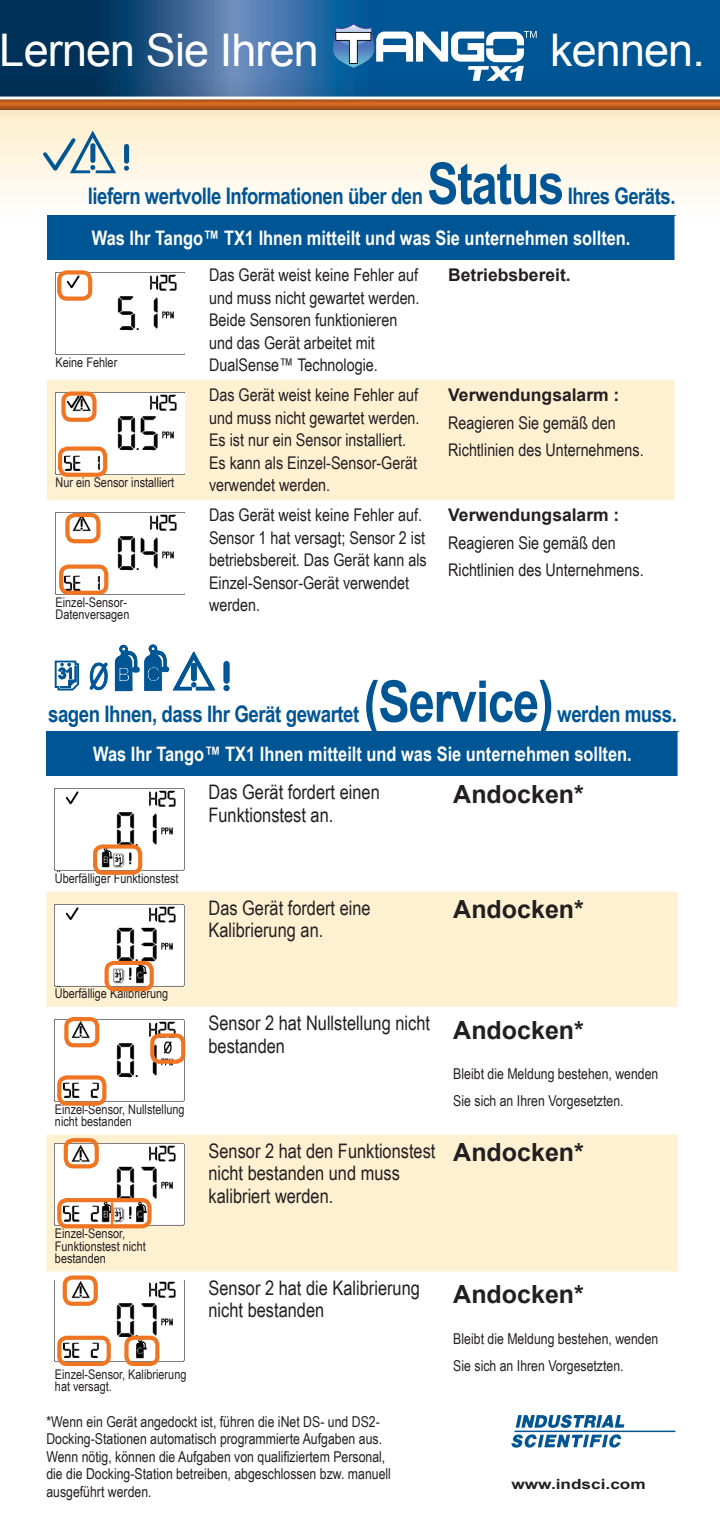
<style>
.page{position:relative;width:720px;height:1530px;background:#fff}
.page>*{position:absolute;margin:0;border:0;box-sizing:border-box;transform-origin:0 0}
.t1{font:700 57.5px "Arial Narrow";letter-spacing:-.02em;color:#005595}
.t2{font:45px "Arial";letter-spacing:-.02em;color:#fff}
.t3{font:700 25px "Arial";color:#231f20}
.t4{font:700 22.75px "Arial Narrow";letter-spacing:-.02em;color:#005595}
.t5{font:20px/22.5px "Arial Narrow";color:#231f20}
.t6{font:700 20px "Arial Narrow";color:#fff}
.t7{font:17.5px/22.5px "Arial Narrow";color:#231f20}
.t8{font:700 17.5px "Arial";color:#231f20}
.t9{font:15px/17.5px "Arial Narrow";color:#231f20}
.t10{font:700 14.25px "Arial Narrow";color:#231f20;scale:1.49 1}
.t11{font:13.25px/12.2px "Arial Narrow";color:#231f20}
.s1{font-family:"Arial";font-weight:700}
</style>
<div class="page">
<svg style="left:0;top:120px;width:720px;height:96px"></svg>
<div style="left:0;top:0;width:720px;height:120px;background:#231f20;opacity:.75"></div>
<svg style="left:0;top:0;width:720px;height:99px;background:#1d5a8e"></svg>
<svg style="left:332px;top:23px;width:205px;height:58px"></svg>
<svg style="left:43px;top:131px;width:73px;height:42px;background:#c3cfcc"></svg>
<svg style="left:124px;top:144px;width:5px;height:27px"></svg>
<div style="left:47px;top:216px;width:628px;height:44px;background:#005595"></div>
<div style="left:47px;top:380px;width:628px;height:120px;background:#fef1d2"></div>
<img style="left:55px;top:273px;width:130px;height:82px">
<img style="left:55px;top:392px;width:130px;height:82px">
<img style="left:55px;top:512px;width:130px;height:82px">
<div style="left:57px;top:270px;width:35px;height:31px;border:4px solid #f07523;border-radius:8px"></div>
<div style="left:61px;top:392px;width:36px;height:30px;border:4px solid #f07523;border-radius:8px"></div>
<div style="left:58px;top:446px;width:49px;height:31px;border:4px solid #f07523;border-radius:8px"></div>
<div style="left:65px;top:513px;width:35px;height:30px;border:4px solid #f07523;border-radius:8px"></div>
<div style="left:59px;top:565px;width:49px;height:30px;border:4px solid #f07523;border-radius:8px"></div>
<div style="left:224px;top:662px;width:5px;height:21px;background:#005595;border-radius:3px"></div>
<div style="left:223px;top:661px;width:7px;height:23px;border:1px solid #005595;border-radius:3px"></div>
<div style="left:223px;top:685px;width:7px;height:6px;border:1px solid #005595;border-radius:50%"></div>
<svg style="left:55px;top:661px;width:24px;height:29px"></svg>
<svg style="left:89px;top:662px;width:19px;height:29px"></svg>
<svg style="left:115px;top:644px;width:101px;height:47px"></svg>
<svg style="left:516px;top:1415px;width:108px;height:13px"></svg>
<hr style="left:514px;top:1431px;width:162px;height:1px;background:#005595">
<svg style="left:511px;top:1434px;width:110px;height:14px"></svg>
<div style="left:46px;top:732px;width:633px;height:44px;background:#005595"></div>
<svg style="left:46px;top:892px;width:632px;height:380px;fill:#fef1d2"></svg>
<hr style="left:678px;top:732px;width:1px;height:44px;background:#fff">
<img style="left:55px;top:789px;width:129px;height:82px">
<img style="left:55px;top:904px;width:129px;height:82px">
<img style="left:55px;top:1019px;width:129px;height:82px">
<img style="left:55px;top:1143px;width:130px;height:82px">
<img style="left:55px;top:1280px;width:130px;height:82px">
<div style="left:64px;top:1017px;width:35px;height:30px;border:4px solid #f07523;border-radius:8px"></div>
<div style="left:93px;top:844px;width:49px;height:31px;border:4px solid #f07523;border-radius:8px"></div>
<div style="left:105px;top:961px;width:49px;height:30px;border:4px solid #f07523;border-radius:8px"></div>
<div style="left:57px;top:1075px;width:49px;height:31px;border:4px solid #f07523;border-radius:8px"></div>
<div style="left:150px;top:1033px;width:35px;height:31px;border:4px solid #f07523;border-radius:8px"></div>
<div style="left:64px;top:1138px;width:35px;height:30px;border:4px solid #f07523;border-radius:8px"></div>
<div style="left:57px;top:1336px;width:54px;height:30px;border:4px solid #f07523;border-radius:8px"></div>
<div style="left:63px;top:1275px;width:35px;height:31px;border:4px solid #f07523;border-radius:8px"></div>
<div style="left:124px;top:1336px;width:35px;height:30px;border:4px solid #f07523;border-radius:8px"></div>
<div style="left:57px;top:1198px;width:95px;height:30px;border:4px solid #f07523;border-radius:8px"></div>
<hr style="left:111px;top:1202px;width:2px;height:23px;background:#f07523">
<p class="t2" style="left:0;top:21px;width:321px">Lernen Sie Ihren</p>
<p class="t2" style="left:550px;top:21px;width:156px">kennen.</p>
<p class="t1" style="left:427px;top:140px;width:138px">Status</p>
<p class="t4" style="left:88px;top:179px;width:337px">liefern wertvolle Informationen über den</p>
<p class="t4" style="left:568px;top:179px;width:109px">Ihres Geräts.</p>
<p class="t6" style="left:92px;top:223px;width:540px">Was Ihr Tango™ TX1 Ihnen mitteilt und was Sie unternehmen sollten.</p>
<p class="t11" style="left:55px;top:356px;width:63px">Keine Fehler</p>
<p class="t11" style="left:55px;top:476px;width:120px">Nur ein Sensor installiert</p>
<p class="t11" style="left:55px;top:595px;width:75px">Einzel-Sensor-<br>Datenversagen</p>
<p class="t7" style="left:209px;top:263px;width:212px">Das Gerät weist keine Fehler auf und muss nicht gewartet werden.<br>Beide Sensoren funktionieren und das Gerät arbeitet mit<br>DualSense™ Technologie.</p>
<p class="t8" style="left:448px;top:264px;width:124px">Betriebsbereit.</p>
<p class="t7" style="left:209px;top:383px;width:212px">Das Gerät weist keine Fehler auf und muss nicht gewartet werden.<br>Es ist nur ein Sensor installiert.<br>Es kann als Einzel-Sensor-Gerät verwendet werden.</p>
<p class="t7" style="left:448px;top:381px;width:197px;line-height:27.5px"><span class="s1">Verwendungsalarm :<br></span>Reagieren Sie gemäß den<br>Richtlinien des Unternehmens.</p>
<p class="t7" style="left:209px;top:503px;width:219px">Das Gerät weist keine Fehler auf.<br>Sensor 1 hat versagt; Sensor 2 ist betriebsbereit. Das Gerät kann als<br>Einzel-Sensor-Gerät verwendet werden.</p>
<p class="t7" style="left:448px;top:501px;width:197px;line-height:27.5px"><span class="s1">Verwendungsalarm :<br></span>Reagieren Sie gemäß den<br>Richtlinien des Unternehmens.</p>
<p class="t1" style="left:364px;top:658px;width:191px">(Service)</p>
<p class="t4" style="left:48px;top:697px;width:313px">sagen Ihnen, dass Ihr Gerät gewartet</p>
<p class="t4" style="left:557px;top:697px;width:121px">werden muss.</p>
<p class="t6" style="left:93px;top:739px;width:540px">Was Ihr Tango™ TX1 Ihnen mitteilt und was Sie unternehmen sollten.</p>
<p class="t11" style="left:55px;top:872px;width:125px">Überfälliger Funktionstest</p>
<p class="t11" style="left:55px;top:987px;width:115px">Überfällige Kalibrierung</p>
<p class="t11" style="left:55px;top:1102px;width:131px">Einzel-Sensor, Nullstellung nicht bestanden</p>
<p class="t11" style="left:55px;top:1227px;width:92px">Einzel-Sensor,<br>Funktionstest nicht bestanden</p>
<p class="t11" style="left:55px;top:1368px;width:133px">Einzel-Sensor, Kalibrierung hat versagt.</p>
<p class="t5" style="left:209px;top:780px;width:173px">Das Gerät fordert einen<br>Funktionstest an.</p>
<p class="t3" style="left:453px;top:777px;width:132px">Andocken*</p>
<p class="t5" style="left:209px;top:896px;width:164px">Das Gerät fordert eine<br>Kalibrierung an.</p>
<p class="t3" style="left:453px;top:893px;width:132px">Andocken*</p>
<p class="t5" style="left:209px;top:1011px;width:223px">Sensor 2 hat Nullstellung nicht bestanden</p>
<p class="t3" style="left:453px;top:1013px;width:132px">Andocken*</p>
<p class="t9" style="left:453px;top:1059px;width:207px;line-height:27.5px">Bleibt die Meldung bestehen, wenden<br>Sie sich an Ihren Vorgesetzten.</p>
<p class="t5" style="left:209px;top:1139px;width:229px">Sensor 2 hat den Funktionstest nicht bestanden und muss kalibriert werden.</p>
<p class="t3" style="left:453px;top:1136px;width:132px">Andocken*</p>
<p class="t5" style="left:209px;top:1276px;width:213px">Sensor 2 hat die Kalibrierung nicht bestanden</p>
<p class="t3" style="left:453px;top:1278px;width:132px">Andocken*</p>
<p class="t9" style="left:453px;top:1324px;width:207px;line-height:27.5px">Bleibt die Meldung bestehen, wenden<br>Sie sich an Ihren Vorgesetzten.</p>
<p class="t9" style="left:46px;top:1412px;width:346px">*Wenn ein Gerät angedockt ist, führen die iNet DS- und DS2- Docking-Stationen automatisch programmierte Aufgaben aus.<br>Wenn nötig, können die Aufgaben von qualifiziertem Personal, die die Docking-Station betreiben, abgeschlossen bzw. manuell ausgeführt werden.</p>
<p class="t10" style="left:511px;top:1474px;width:92px">www.indsci.com</p>
</div>
